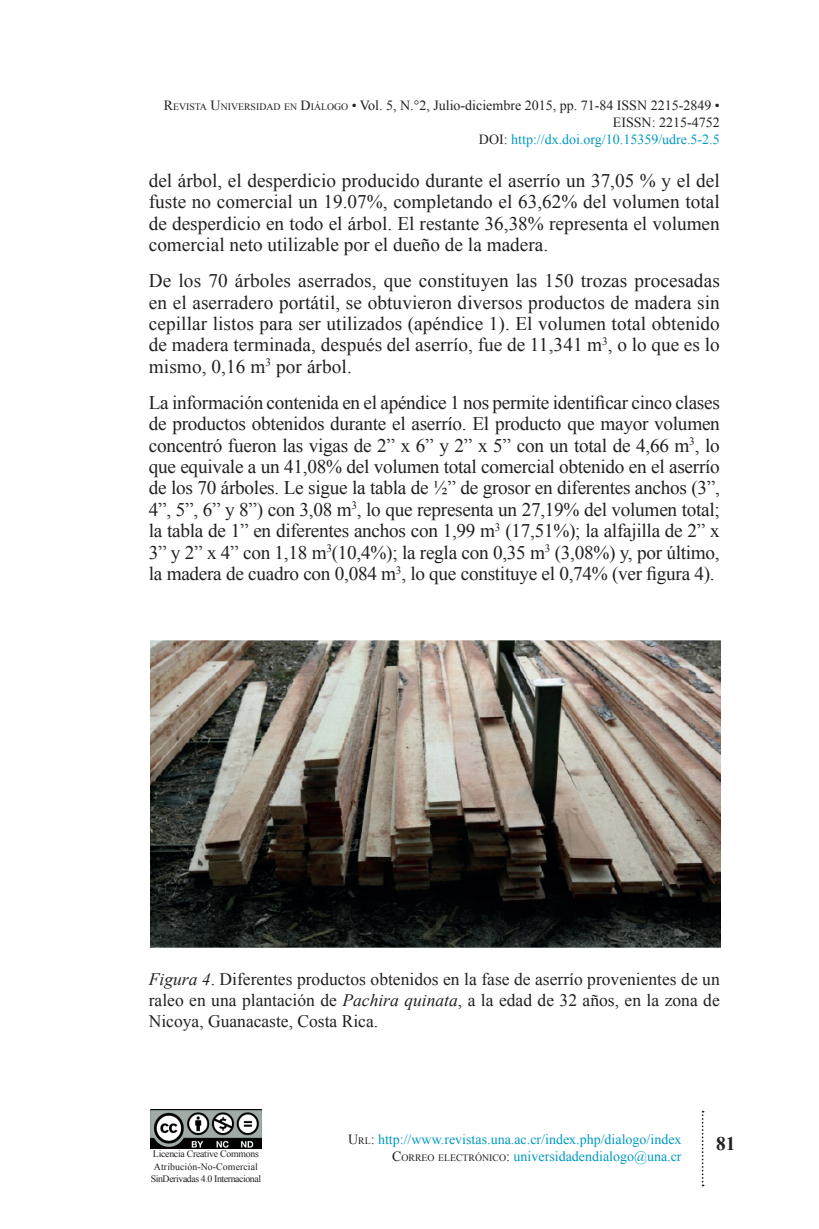
<style>
.page{position:relative;width:819px;height:1229px;background:#fff}
.page>*{position:absolute;margin:0;border:0;box-sizing:border-box;transform-origin:0 0}
.t1{font:19.25px/21.3px "Times New Roman";color:#231f20;text-align:justify}
.t2{font:700 19.25px "Times New Roman";color:#231f20}
.t3{font:17.5px/21px "Times New Roman";color:#231f20;text-align:justify}
.t4{font:14px/16.8px "Times New Roman";color:#231f20;text-align:right}
.t5{font:14px/16.8px "Times New Roman";color:#009ac0;text-align:right}
.t6{font:9.8px/12.2px "Times New Roman";letter-spacing:-.025em;color:#231f20;text-align:center}
.s1{font-style:inherit}
.s2{font-size:9.8px}
.s3{color:#009ac0}
.s4{font-style:italic}
.s5{color:#231f20}
.s6{font-size:9.8px;color:#231f20}
</style>
<div class="page">
<svg style="left:702px;top:1110px;width:2px;height:76px"></svg>
<img style="left:151px;top:1109px;width:110px;height:40px">
<img style="left:151px;top:640px;width:570px;height:307px">
<p class="t4" style="left:164px;top:97px;width:558px"><span class="s1">R</span><span class="s2">EVISTA</span> <span class="s1">U</span><span class="s2">NIVERSIDAD EN</span> <span class="s1">D</span><span class="s2">IÁLOGO</span> • Vol. 5, N.°2, Julio-diciembre 2015, pp. 71-84 ISSN 2215-2849 •<br>EISSN: 2215-4752<br>DOI: <span class="s3">http://dx.doi.org/10.15359/udre.5-2.5</span></p>
<p class="t1" style="left:149px;top:170px;width:573px">del árbol, el desperdicio producido durante el aserrío un 37,05 % y el del fuste no comercial un 19.07%, completando el 63,62% del volumen total de desperdicio en todo el árbol. El restante 36,38% representa el volumen comercial neto utilizable por el dueño de la madera.</p>
<p class="t1" style="left:149px;top:270px;width:573px">De los 70 árboles aserrados, que constituyen las 150 trozas procesadas en el aserradero portátil, se obtuvieron diversos productos de madera sin cepillar listos para ser utilizados (apéndice 1). El volumen total obtenido de madera terminada, después del aserrío, fue de 11,341 m<sup>3</sup>, o lo que es lo mismo, 0,16 m<sup>3</sup> por árbol.</p>
<p class="t1" style="left:149px;top:391px;width:573px">La información contenida en el apéndice 1 nos permite identificar cinco clases de productos obtenidos durante el aserrío. El producto que mayor volumen concentró fueron las vigas de 2” x 6” y 2” x 5” con un total de 4,66 m<sup>3</sup>, lo que equivale a un 41,08% del volumen total comercial obtenido en el aserrío de los 70 árboles. Le sigue la tabla de ½” de grosor en diferentes anchos (3”, 4”, 5”, 6” y 8”) con 3,08 m<sup>3</sup>, lo que representa un 27,19% del volumen total; la tabla de 1” en diferentes anchos con 1,99 m<sup>3</sup> (17,51%); la alfajilla de 2” x 3” y 2” x 4” con 1,18 m<sup>3</sup>(10,4%); la regla con 0,35 m<sup>3</sup> (3,08%) y, por último, la madera de cuadro con 0,084 m<sup>3</sup>, lo que constituye el 0,74% (ver figura 4).</p>
<p class="t3" style="left:149px;top:968px;width:572px"><span class="s4">Figura 4</span>. Diferentes productos obtenidos en la fase de aserrío provenientes de un raleo en una plantación de <span class="s4">Pachira quinata</span>, a la edad de 32 años, en la zona de Nicoya, Guanacaste, Costa Rica.</p>
<p class="t6" style="left:151px;top:1147px;width:112px">Licencia Creative Commons<br>Atribución-No-Comercial<br>SinDerivadas 4.0 Internacional</p>
<p class="t5" style="left:348px;top:1130px;width:335px"><span class="s5">U</span><span class="s6">RL</span><span class="s5">:</span> http://www.revistas.una.ac.cr/index.php/dialogo/index<br><span class="s5">C</span><span class="s6">ORREO ELECTRÓNICO</span><span class="s5">:</span> universidadendialogo@una.cr</p>
<p class="t2" style="left:716px;top:1130px;width:21px">81</p>
</div>
